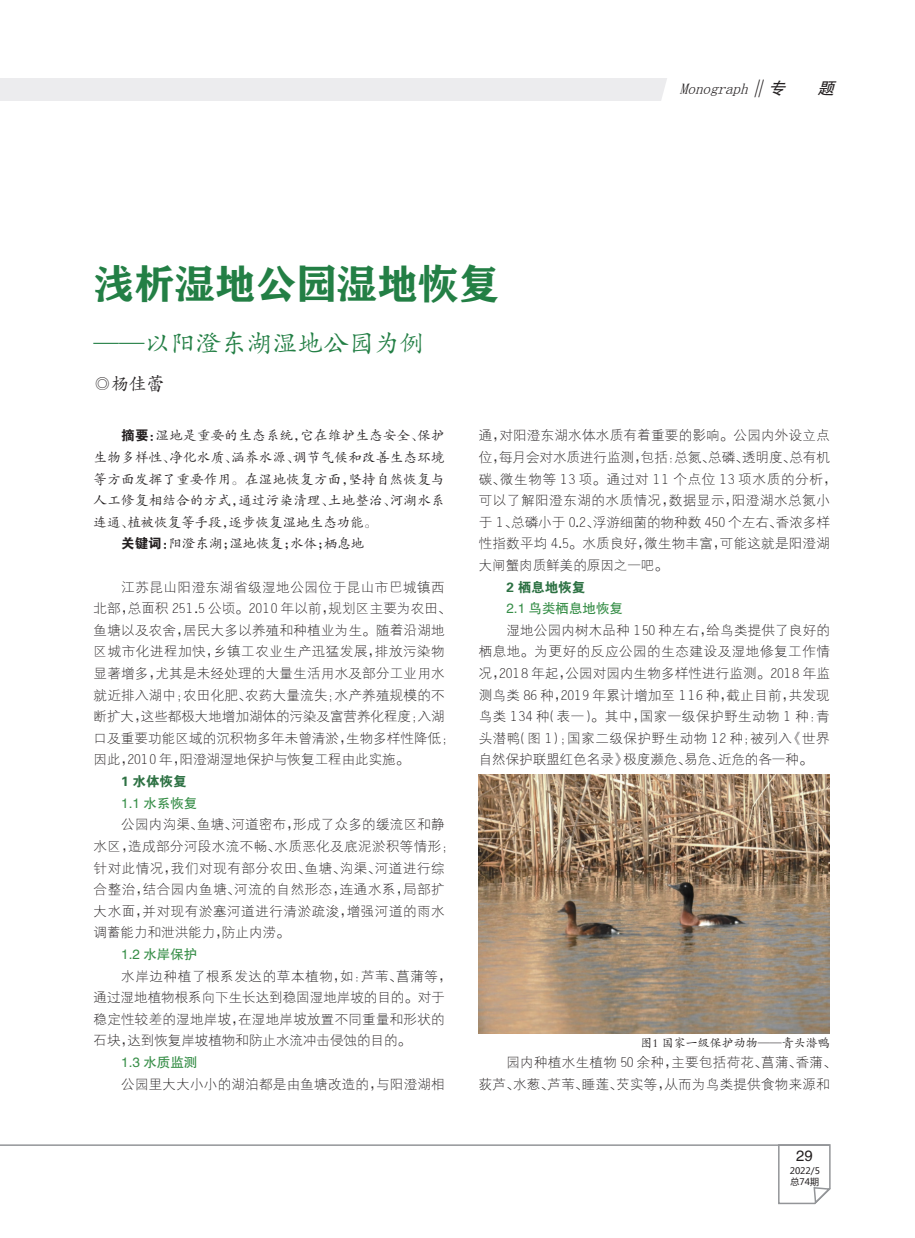
<style>
.page{position:relative;width:915px;height:1238px;background:#fff}
.page>*{position:absolute;margin:0;border:0;box-sizing:border-box;transform-origin:0 0}
.我章标题{font:40.5px "FZCHSJW GB1 0";color:#237f45}
.副标题{font:25.5px "FZKTK GBK1 0";color:#237f45}
.我章标题-2{font:18px "FZKTK GBK1 0";color:#231f20}
.t1{font:italic 16.5px "FZHTK GBK1 0";color:#231f20}
.t2{font:italic 15px "Sim Sun";color:#231f20}
.t3{font:15px "FZHTK GBK1 0";color:#231f20}
.正文细等线_9pt{font:13.5px/21.6px "FZXDXK GBK1 0";letter-spacing:.02em;color:#231f20}
.正文细等线_9pt-2{font:13.5px/21.6px "FZKTK GBK1 0";color:#231f20;text-align:justify}
.正文细等线_9pt-3{font:13.5px/21.6px "FZXDXK GBK1 0";letter-spacing:.045em;color:#231f20}
.正文细等线_9pt-4{font:13.5px/21.6px "FZXDXK GBK1 0";color:#231f20}
.二级标题{font:13.5px "FZHTJW GB1 0";color:#358d46}
.一级标题{font:13.5px "FZDHTK GBK1 0";color:#2d7143}
.图说{font:12px "FZKTK GBK1 0";color:#231f20}
.t4{font:9px/10.8px "Microsoft Ya Hei";color:#231f20}
.s1{font-size:21px}
.s2{font-family:"FZHTK GBK1 0";font-size:16.5px}
.s3{font-family:"FZDHTK GBK1 0"}
</style>
<div class="page">
<div style="left:0;top:78px;width:829px;height:23px;background:#ececee"></div>
<div style="left:661px;top:78px;width:168px;height:23px;background:#fff"></div>
<img style="left:478px;top:774px;width:351px;height:259px">
<hr style="left:0;top:1144px;width:829px;height:1px;background:#939598">
<svg style="left:777px;top:1144px;width:54px;height:61px"></svg>
<p class="t2" style="left:679px;top:81px;width:111px">Monograph<span class="s1">‖</span><span class="s2">专</span></p>
<p class="t1" style="left:817px;top:79px;width:23px">题</p>
<p class="我章标题" style="left:94px;top:260px;width:407px">浅析湿地公园湿地恢复</p>
<p class="副标题" style="left:94px;top:329px;width:333px">——以阳澄东湖湿地公园为例</p>
<p class="我章标题-2" style="left:94px;top:374px;width:72px">◎杨佳蕾</p>
<p class="正文细等线_9pt-2" style="left:94px;top:425px;width:352px;text-indent:28px"><span class="s3">摘要：</span>湿地是重要的生态系统，它在维护生态安全、保护生物多样性、净化水质、涵养水源、调节气候和改善生态环境等方面发挥了重要作用。在湿地恢复方面，坚持自然恢复与人工修复相结合的方式，通过污染清理、土地整治、河湖水系连通、植被恢复等手段，逐步恢复湿地生态功能。</p>
<p class="正文细等线_9pt-2" style="left:121px;top:533px;width:244px"><span class="s3">关键词：</span>阳澄东湖；湿地恢复；水体；栖息地</p>
<p class="正文细等线_9pt" style="left:94px;top:576px;width:362px;text-indent:28px">江苏昆山阳澄东湖省级湿地公园位于昆山市巴城镇西北部，总面积 251.5 公顷。2010 年以前，规划区主要为农田、鱼塘以及农舍，居民大多以养殖和种植业为生。随着沿湖地区城市化进程加快，乡镇工农业生产迅猛发展，排放污染物显著增多，尤其是未经处理的大量生活用水及部分工业用水就近排入湖中；农田化肥、农药大量流失；水产养殖规模的不断扩大，这些都极大地增加湖体的污染及富营养化程度；入湖口及重要功能区域的沉积物多年未曾清淤，生物多样性降低；因此，2010 年，阳澄湖湿地保护与恢复工程由此实施。</p>
<p class="一级标题" style="left:121px;top:774px;width:67px">1 水体恢复</p>
<p class="二级标题" style="left:121px;top:795px;width:78px">1.1 水系恢复</p>
<p class="正文细等线_9pt-3" style="left:94px;top:814px;width:362px;text-indent:28px">公园内沟渠、鱼塘、河道密布，形成了众多的缓流区和静水区，造成部分河段水流不畅、水质恶化及底泥淤积等情形；针对此情况，我们对现有部分农田、鱼塘、沟渠、河道进行综合整治，结合园内鱼塘、河流的自然形态，连通水系，局部扩大水面，并对现有淤塞河道进行清淤疏浚，增强河道的雨水调蓄能力和泄洪能力，防止内涝。</p>
<p class="二级标题" style="left:121px;top:946px;width:78px">1.2 水岸保护</p>
<p class="正文细等线_9pt-4" style="left:94px;top:965px;width:359px;text-indent:28px">水岸边种植了根系发达的草本植物，如：芦苇、菖蒲等，通过湿地植物根系向下生长达到稳固湿地岸坡的目的。对于稳定性较差的湿地岸坡，在湿地岸坡放置不同重量和形状的石块，达到恢复岸坡植物和防止水流冲击侵蚀的目的。</p>
<p class="二级标题" style="left:121px;top:1054px;width:78px">1.3 水质监测</p>
<p class="正文细等线_9pt" style="left:121px;top:1073px;width:325px">公园里大大小小的湖泊都是由鱼塘改造的，与阳澄湖相</p>
<p class="正文细等线_9pt" style="left:478px;top:425px;width:359px">通，对阳澄东湖水体水质有着重要的影响。公园内外设立点位，每月会对水质进行监测，包括：总氮、总磷、透明度、总有机碳、微生物等 13 项。通过对 11 个点位 13 项水质的分析，可以了解阳澄东湖的水质情况，数据显示，阳澄湖水总氮小于 1、总磷小于 0.2、浮游细菌的物种数 450 个左右、香浓多样性指数平均 4.5。水质良好，微生物丰富，可能这就是阳澄湖大闸蟹肉质鲜美的原因之一吧。</p>
<p class="一级标题" style="left:506px;top:579px;width:80px">2 栖息地恢复</p>
<p class="二级标题" style="left:506px;top:601px;width:118px">2.1 鸟类栖息地恢复</p>
<p class="正文细等线_9pt" style="left:478px;top:619px;width:352px;text-align:justify;text-indent:28px">湿地公园内树木品种 150 种左右，给鸟类提供了良好的栖息地。为更好的反应公园的生态建设及湿地修复工作情况，2018 年起，公园对园内生物多样性进行监测。2018 年监测鸟类 86 种，2019 年累计增加至 116 种，截止目前，共发现鸟类 134 种（表一）。其中，国家一级保护野生动物 1 种：青头潜鸭（图 1）；国家二级保护野生动物 12 种；被列入《世界自然保护联盟红色名录》极度濒危、易危、近危的各一种。</p>
<p class="图说" style="left:640px;top:1036px;width:191px">图1 国家一级保护动物——青头潜鸭</p>
<p class="正文细等线_9pt" style="left:478px;top:1052px;width:359px;text-indent:28px">园内种植水生植物 50 余种，主要包括荷花、菖蒲、香蒲、荻芦、水葱、芦苇、睡莲、芡实等，从而为鸟类提供食物来源和</p>
<p class="t3" style="left:795px;top:1147px;width:18px">29</p>
<p class="t4" style="left:789px;top:1165px;width:32px">2022/5总74期</p>
</div>
